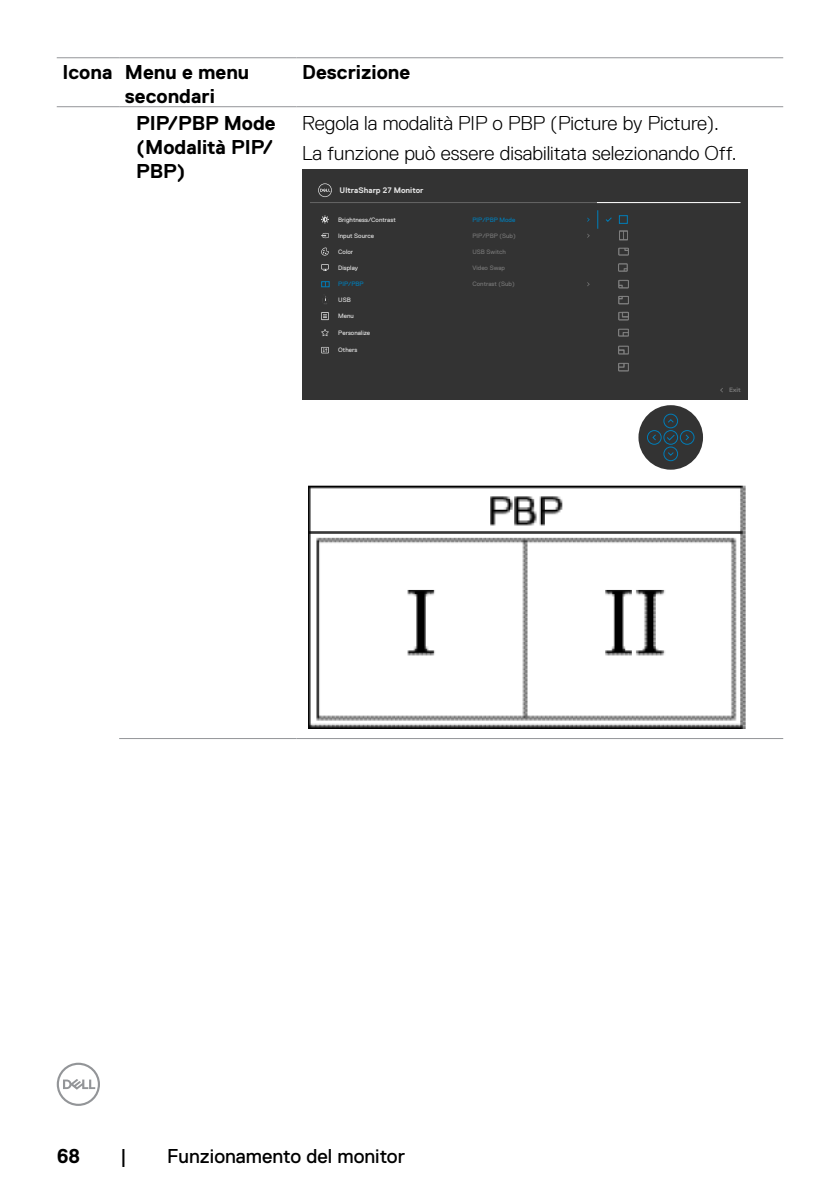
<style>
.page{position:relative;width:840px;height:1191px;background:#fff}
.page>*{position:absolute;margin:0;border:0;box-sizing:border-box;transform-origin:0 0}
.t1{font:300 20px/29.6px "Dell Replica";color:#000}
.t2{font:700 20px/24px "Dell Replica";color:#000}
.t3{font:20px "Dell Replica";color:#000}
.t4{font:700 8px "Dell Replica";color:#e4e4e4}
.t5{font:6.4px "Dell Replica";color:#e4e4e4}
.t6{font:6.4px "Dell Replica";color:#777}
.t7{font:6.4px "Dell Replica";color:#007db8}
.t8{font:700 6.4px "Dell Replica";color:#777}
.t9{font:6.4px "Dell Replica";color:#e3e3e3}
</style>
<div class="page">
<svg style="left:57px;top:1062px;width:43px;height:44px"></svg>
<hr style="left:119px;top:738px;width:177px;height:1px;background:#939598">
<hr style="left:296px;top:738px;width:486px;height:1px;background:#939598">
<hr style="left:57px;top:57px;width:62px;height:1px;background:#939598">
<hr style="left:119px;top:57px;width:177px;height:1px;background:#939598">
<hr style="left:296px;top:57px;width:486px;height:1px;background:#939598">
<hr style="left:57px;top:106px;width:62px;height:1px;background:#939598">
<hr style="left:119px;top:106px;width:177px;height:1px;background:#939598">
<hr style="left:296px;top:106px;width:486px;height:1px;background:#939598">
<div style="left:302px;top:169px;width:445px;height:231px;background:#333"></div>
<div style="left:638px;top:405px;width:64px;height:65px;background:#333;border-radius:50%"></div>
<div style="left:663px;top:430px;width:14px;height:14px;border:1px solid #007db8;border-radius:50%"></div>
<div style="left:663px;top:447px;width:14px;height:14px;border:1px solid #007db8;border-radius:50%"></div>
<div style="left:663px;top:414px;width:14px;height:14px;border:1px solid #007db8;border-radius:50%"></div>
<div style="left:646px;top:430px;width:15px;height:14px;border:1px solid #007db8;border-radius:50%"></div>
<div style="left:679px;top:430px;width:15px;height:14px;border:1px solid #007db8;border-radius:50%"></div>
<svg style="left:668px;top:452px;width:6px;height:4px"></svg>
<svg style="left:668px;top:419px;width:6px;height:4px"></svg>
<svg style="left:685px;top:434px;width:4px;height:7px"></svg>
<svg style="left:652px;top:434px;width:4px;height:7px"></svg>
<svg style="left:665px;top:433px;width:10px;height:8px"></svg>
<hr style="left:310px;top:202px;width:430px;height:1px;background:#666">
<hr style="left:596px;top:202px;width:144px;height:1px;background:#fff">
<svg style="left:605px;top:217px;width:7px;height:5px"></svg>
<svg style="left:597px;top:210px;width:1px;height:19px"></svg>
<svg style="left:318px;top:183px;width:13px;height:14px"></svg>
<svg style="left:618px;top:230px;width:10px;height:42px"></svg>
<svg style="left:618px;top:279px;width:10px;height:26px"></svg>
<svg style="left:618px;top:311px;width:9px;height:10px"></svg>
<svg style="left:618px;top:328px;width:9px;height:9px"></svg>
<svg style="left:618px;top:345px;width:9px;height:10px"></svg>
<svg style="left:618px;top:362px;width:9px;height:10px"></svg>
<svg style="left:618px;top:215px;width:9px;height:9px"></svg>
<svg style="left:321px;top:281px;width:8px;height:6px"></svg>
<svg style="left:321px;top:329px;width:8px;height:7px"></svg>
<svg style="left:321px;top:347px;width:7px;height:6px"></svg>
<svg style="left:322px;top:348px;width:5px;height:4px"></svg>
<svg style="left:321px;top:312px;width:7px;height:8px"></svg>
<div style="left:321px;top:313px;width:7px;height:6px;background:#333"></div>
<svg style="left:323px;top:314px;width:4px;height:4px"></svg>
<svg style="left:321px;top:233px;width:8px;height:5px"></svg>
<svg style="left:321px;top:264px;width:7px;height:7px"></svg>
<svg style="left:321px;top:247px;width:8px;height:9px"></svg>
<svg style="left:321px;top:215px;width:8px;height:8px"></svg>
<img style="left:308px;top:485px;width:438px;height:244px">
<p class="t2" style="left:125px;top:60px;width:126px;text-indent:-62px">Icona Menu e menu secondari</p>
<p class="t2" style="left:302px;top:60px;width:109px">Descrizione</p>
<p class="t2" style="left:136px;top:111px;width:141px">PIP/PBP Mode (Modalità PIP/<br>PBP)</p>
<p class="t1" style="left:302px;top:108px;width:435px">Regola la modalità PIP o PBP (Picture by Picture).<br>La funzione può essere disabilitata selezionando Off.</p>
<p class="t4" style="left:339px;top:186px;width:85px">UltraSharp 27 Monitor</p>
<p class="t5" style="left:338px;top:216px;width:59px">Brightness/Contrast</p>
<p class="t5" style="left:338px;top:232px;width:37px">Input Source</p>
<p class="t5" style="left:338px;top:264px;width:21px">Display</p>
<p class="t5" style="left:338px;top:248px;width:16px">Color</p>
<p class="t7" style="left:338px;top:280px;width:27px">PIP/PBP</p>
<p class="t5" style="left:338px;top:296px;width:14px">USB</p>
<p class="t9" style="left:338px;top:312px;width:17px">Menu</p>
<p class="t5" style="left:338px;top:329px;width:33px">Personalize</p>
<p class="t5" style="left:338px;top:346px;width:21px">Others</p>
<p class="t7" style="left:472px;top:216px;width:44px">PIP/PBP Mode</p>
<p class="t6" style="left:472px;top:248px;width:35px">USB Switch</p>
<p class="t6" style="left:472px;top:264px;width:34px">Video Swap</p>
<p class="t6" style="left:472px;top:280px;width:44px">Contrast (Sub)</p>
<p class="t6" style="left:472px;top:232px;width:45px">PIP/PBP (Sub)</p>
<p class="t8" style="left:728px;top:386px;width:13px">Exit</p>
<p class="t2" style="left:57px;top:1143px;width:25px">68</p>
<p class="t3" style="left:120px;top:1144px;width:8px">|</p>
<p class="t3" style="left:167px;top:1144px;width:239px">Funzionamento del monitor</p>
</div>
